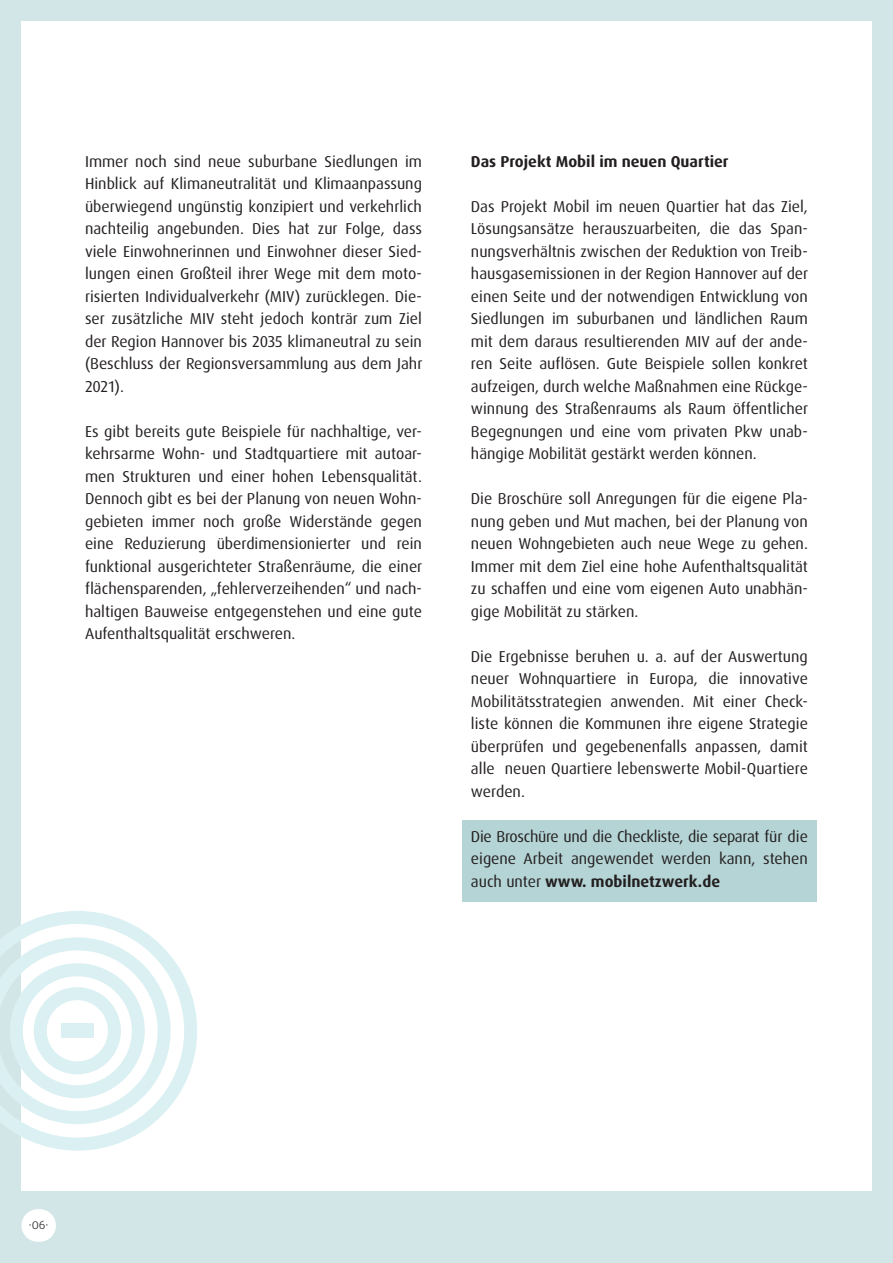
<style>
.page{position:relative;width:893px;height:1263px;background:#d3e6e7}
.page>*{position:absolute;margin:0;border:0;box-sizing:border-box;transform-origin:0 0}
.t1{font:300 45.75px "Unit Pro";letter-spacing:.01em;color:#231f20}
.t2{font:700 45.75px "Unit Pro";letter-spacing:.01em;color:#231f20}
.t3{font:15.75px/22.5px "Dax Pro";color:#231f20;text-align:justify}
.t4{font:700 15.75px "Dax Pro";color:#231f20}
.t5{font:300 12px "Unit Pro";color:#231f20}
.s1{font-weight:700}
</style>
<div class="page">
<div style="left:21px;top:21px;width:851px;height:1170px;background:#fff"></div>
<div style="left:21px;top:1209px;width:35px;height:33px;background:#fff;border-radius:16px"></div>
<svg style="left:0;top:911px;width:197px;height:239px"></svg>
<div style="left:462px;top:820px;width:354px;height:81px;background:#b5d4d5"></div>
<p class="t3" style="left:85px;top:150px;width:339px">Immer noch sind neue suburbane Siedlungen im Hinblick auf Klimaneutralität und Klimaanpassung überwiegend ungünstig konzipiert und verkehrlich nachteilig angebunden. Dies hat zur Folge, dass viele Einwohnerinnen und Einwohner dieser Sied&shy;lungen einen Großteil ihrer Wege mit dem moto&shy;risierten Individualverkehr (MIV) zurücklegen. Die&shy;ser zusätzliche MIV steht jedoch konträr zum Ziel der Region Hannover bis 2035 klimaneutral zu sein (Beschluss der Regionsversammlung aus dem Jahr 2021).</p>
<p class="t3" style="left:85px;top:420px;width:339px">Es gibt bereits gute Beispiele für nachhaltige, ver&shy;kehrsarme Wohn- und Stadtquartiere mit autoar&shy;men Strukturen und einer hohen Lebensqualität.<br>Dennoch gibt es bei der Planung von neuen Wohn&shy;gebieten immer noch große Widerstände gegen eine Reduzierung überdimensionierter und rein funktional ausgerichteter Straßenräume, die einer flächensparenden, „fehlerverzeihenden“ und nach&shy;haltigen Bauweise entgegenstehen und eine gute Aufenthaltsqualität erschweren.</p>
<p class="t4" style="left:471px;top:151px;width:259px">Das Projekt Mobil im neuen Quartier</p>
<p class="t3" style="left:471px;top:195px;width:339px">Das Projekt Mobil im neuen Quartier hat das Ziel, Lösungsansätze herauszuarbeiten, die das Span&shy;nungsverhältnis zwischen der Reduktion von Treib&shy;hausgasemissionen in der Region Hannover auf der einen Seite und der notwendigen Entwicklung von Siedlungen im suburbanen und ländlichen Raum mit dem daraus resultierenden MIV auf der ande&shy;ren Seite auflösen. Gute Beispiele sollen konkret aufzeigen, durch welche Maßnahmen eine Rückge&shy;winnung des Straßenraums als Raum öffentlicher Begegnungen und eine vom privaten Pkw unab&shy;hängige Mobilität gestärkt werden können.</p>
<p class="t3" style="left:471px;top:488px;width:338px">Die Broschüre soll Anregungen für die eigene Pla&shy;nung geben und Mut machen, bei der Planung von neuen Wohngebieten auch neue Wege zu gehen.<br>Immer mit dem Ziel eine hohe Aufenthaltsqualität zu schaffen und eine vom eigenen Auto unabhän&shy;gige Mobilität zu stärken.</p>
<p class="t3" style="left:471px;top:645px;width:338px">Die Ergebnisse beruhen u. a. auf der Auswertung neuer Wohnquartiere in Europa, die innovative Mobilitätsstrategien anwenden. Mit einer Check&shy;liste können die Kommunen ihre eigene Strategie überprüfen und gegebenenfalls anpassen, damit alle neuen Quartiere lebenswerte Mobil-Quartiere werden.</p>
<p class="t3" style="left:471px;top:825px;width:339px">Die Broschüre und die Checkliste, die separat für die eigene Arbeit angewendet werden kann, stehen auch unter <span class="s1">www. mobilnetzwerk.de</span></p>
<h1 class="t1" style="left:85px;top:167px;width:461px">WARUM BRAUCHEN WIR</h1>
<h1 class="t2" style="left:85px;top:218px;width:395px">MOBIL-QUARTIERE?</h1>
<p class="t5" style="left:29px;top:1217px;width:21px">·06·</p>
<p class="t5" style="left:32px;top:1217px;width:14px">·6·</p>
</div>
